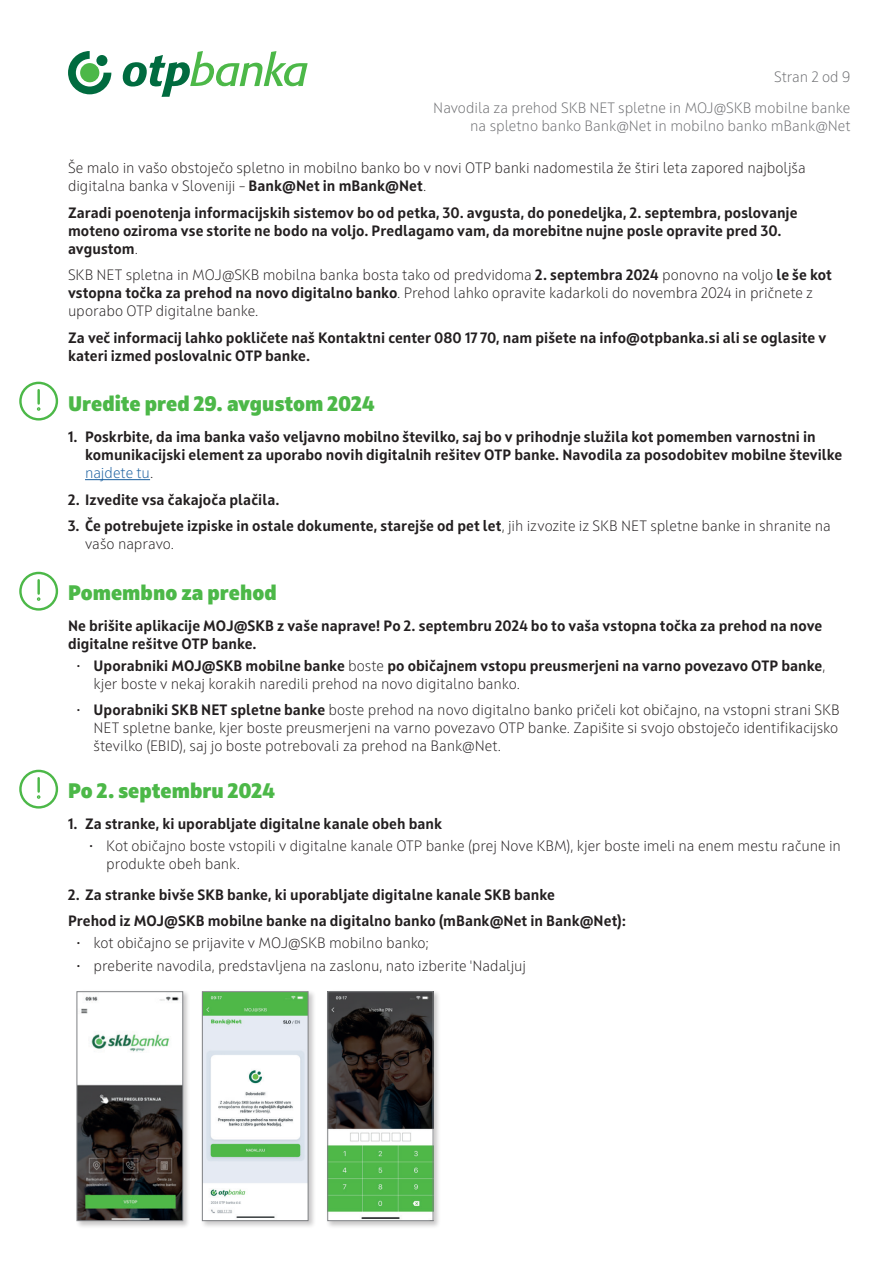
<style>
.page{position:relative;width:893px;height:1263px;background:#fff}
.page>*{position:absolute;margin:0;border:0;box-sizing:border-box;transform-origin:0 0}
.t1{font:800 21px "Squad";color:#4cb848}
.t2{font:700 15px/18px "Squad";letter-spacing:.005em;color:#231f20}
.t3{font:300 15px/18px "Squad";color:#231f20}
.t4{font:300 15px/30.8px "Squad";color:#6c6d70;text-align:right}
.s1{font-weight:700}
.s2{font-weight:300}
.s3{font-weight:300;color:#175d9e}
</style>
<div class="page">
<svg style="left:122px;top:51px;width:186px;height:46px"></svg>
<svg style="left:68px;top:51px;width:43px;height:43px"></svg>
<div style="left:80px;top:63px;width:19px;height:19px;background:#4cb848;border-radius:50%"></div>
<div style="left:96px;top:55px;width:11px;height:11px;background:#006b3f;border-radius:50%"></div>
<hr style="left:85px;top:479px;width:65px;height:1px;background:#175d9e">
<div style="left:75px;top:989px;width:115px;height:240px;background:#231f20;opacity:.25"></div>
<img style="left:79px;top:993px;width:102px;height:226px">
<div style="left:77px;top:991px;width:106px;height:230px;border:1px solid #808285"></div>
<div style="left:200px;top:989px;width:116px;height:240px;background:#231f20;opacity:.25"></div>
<img style="left:204px;top:993px;width:102px;height:226px">
<div style="left:202px;top:991px;width:106px;height:230px;border:1px solid #808285"></div>
<div style="left:326px;top:989px;width:115px;height:240px;background:#231f20;opacity:.25"></div>
<img style="left:329px;top:993px;width:102px;height:226px">
<div style="left:327px;top:991px;width:106px;height:230px;border:1px solid #808285"></div>
<svg style="left:37px;top:390px;width:3px;height:21px"></svg>
<div style="left:19px;top:382px;width:39px;height:38px;border:2px solid #4cb848;border-radius:50%"></div>
<svg style="left:37px;top:597px;width:3px;height:4px"></svg>
<hr style="left:37px;top:580px;width:3px;height:14px;background:#4cb848">
<div style="left:19px;top:572px;width:39px;height:39px;border:2px solid #4cb848;border-radius:50%"></div>
<svg style="left:37px;top:778px;width:3px;height:21px"></svg>
<div style="left:19px;top:770px;width:39px;height:38px;border:2px solid #4cb848;border-radius:50%"></div>
<p class="t4" style="left:433px;top:61px;width:419px">Stran 2 od 9<br>Navodila za prehod SKB NET spletne in MOJ@SKB mobilne banke</p>
<p class="t4" style="left:470px;top:110px;width:382px">na spletno banko Bank@Net in mobilno banko mBank@Net</p>
<p class="t3" style="left:68px;top:159px;width:739px">Še malo in vašo obstoječo spletno in mobilno banko bo v novi OTP banki nadomestila že štiri leta zapored najboljša digitalna banka v Sloveniji – <span class="s1">Bank@Net in mBank@Net</span>.</p>
<p class="t2" style="left:68px;top:203px;width:731px">Zaradi poenotenja informacijskih sistemov bo od petka, 30. avgusta, do ponedeljka, 2. septembra, poslovanje moteno oziroma vse storite ne bodo na voljo. Predlagamo vam, da morebitne nujne posle opravite pred 30. avgustom<span class="s2">.</span></p>
<p class="t3" style="left:68px;top:266px;width:765px">SKB NET spletna in MOJ@SKB mobilna banka bosta tako od predvidoma <span class="s1">2. septembra 2024</span> ponovno na voljo <span class="s1">le še kot vstopna točka za prehod na novo digitalno banko</span>. Prehod lahko opravite kadarkoli do novembra 2024 in pričnete z uporabo OTP digitalne banke.</p>
<p class="t2" style="left:68px;top:328px;width:760px">Za več informacij lahko pokličete naš Kontaktni center 080 17 70, nam pišete na info@otpbanka.si ali se oglasite v kateri izmed poslovalnic OTP banke.</p>
<h1 class="t1" style="left:68px;top:390px;width:308px">Uredite pred 29. avgustom 2024</h1>
<p class="t2" style="left:85px;top:428px;width:759px;text-indent:-17px">1. Poskrbite, da ima banka vašo veljavno mobilno številko, saj bo v prihodnje služila kot pomemben varnostni in komunikacijski element za uporabo novih digitalnih rešitev OTP banke. Navodila za posodobitev mobilne številke <span class="s3">najdete tu</span><span class="s2">.</span></p>
<p class="t2" style="left:68px;top:490px;width:213px">2. Izvedite vsa čakajoča plačila.</p>
<p class="t2" style="left:85px;top:517px;width:747px;text-indent:-17px">3. Če potrebujete izpiske in ostale dokumente, starejše od pet let<span class="s2">, jih izvozite iz SKB NET spletne banke in shranite na vašo napravo.</span></p>
<h1 class="t1" style="left:68px;top:579px;width:210px">Pomembno za prehod</h1>
<p class="t2" style="left:68px;top:616px;width:756px">Ne brišite aplikacije MOJ@SKB z vaše naprave! Po 2. septembru 2024 bo to vaša vstopna točka za prehod na nove digitalne rešitve OTP banke.</p>
<p class="t2" style="left:94px;top:657px;width:733px;text-indent:-17px"><span class="s2">•</span> Uporabniki MOJ@SKB mobilne banke <span class="s2">boste</span> po običajnem vstopu preusmerjeni na varno povezavo OTP banke<span class="s2">, kjer boste v nekaj korakih naredili prehod na novo digitalno banko.</span></p>
<p class="t3" style="left:94px;top:701px;width:748px;text-align:justify;text-indent:-17px">• <span class="s1">Uporabniki SKB NET spletne banke</span> boste prehod na novo digitalno banko pričeli kot običajno, na vstopni strani SKB NET spletne banke, kjer boste preusmerjeni na varno povezavo OTP banke. Zapišite si svojo obstoječo identifikacijsko številko (EBID), saj jo boste potrebovali za prehod na Bank@Net.</p>
<h1 class="t1" style="left:68px;top:777px;width:208px">Po 2. septembru 2024</h1>
<p class="t2" style="left:68px;top:814px;width:376px">1. Za stranke, ki uporabljate digitalne kanale obeh bank</p>
<p class="t3" style="left:106px;top:837px;width:736px;text-indent:-17px">• Kot običajno boste vstopili v digitalne kanale OTP banke (prej Nove KBM), kjer boste imeli na enem mestu račune in produkte obeh bank.</p>
<p class="t2" style="left:68px;top:881px;width:560px;line-height:26.5px">2. Za stranke bivše SKB banke, ki uporabljate digitalne kanale SKB banke<br>Prehod iz MOJ@SKB mobilne banke na digitalno banko (mBank@Net in Bank@Net):</p>
<p class="t3" style="left:77px;top:934px;width:354px">• kot običajno se prijavite v MOJ@SKB mobilno banko;</p>
<p class="t3" style="left:77px;top:956px;width:451px">• preberite navodila, predstavljena na zaslonu, nato izberite 'Nadaljuj</p>
</div>
